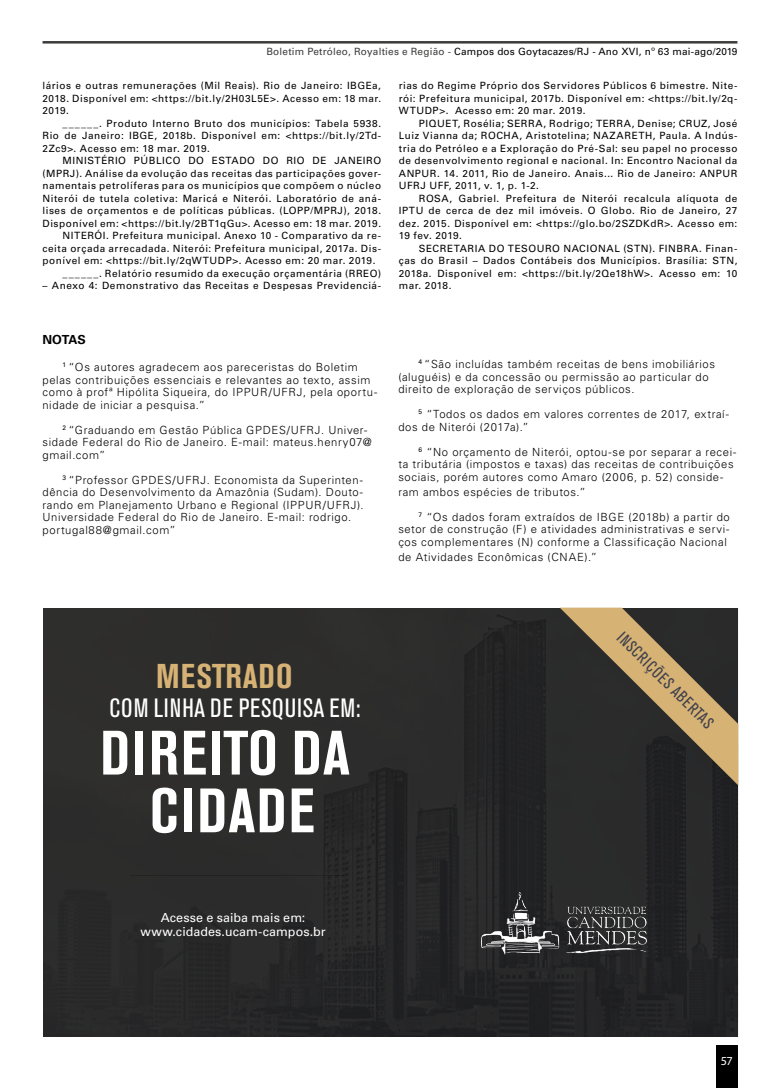
<style>
.page{position:relative;width:780px;height:1088px;background:#fff}
.page>*{position:absolute;margin:0;border:0;box-sizing:border-box;transform-origin:0 0}
.t1{font:700 condensed 62px/57.8px "Akzidenz Grotesk Pro";letter-spacing:.035em;color:#fff;text-align:center}
.t2{font:700 condensed 34.12px "Akzidenz Grotesk Pro";letter-spacing:.03em;color:#d7b275}
.t3{font:condensed 26.25px "Akzidenz Grotesk Pro";letter-spacing:.02em;color:#fff}
.t4{font:condensed 16.75px "Akzidenz Grotesk Pro";color:#41424b}
.t5{font:12.5px/13.8px "Univers LT Std";letter-spacing:.005em;color:#fff;text-align:center}
.t6{font:700 12.5px "Univers LT Std";letter-spacing:-.015em;color:#000}
.t7{font:12.25px "Myriad Pro";color:#fff}
.t8{font:300 11.25px/12.5px "Univers LT Std";letter-spacing:.055em;color:#000}
.t9{font:10px/12.5px "Univers LT Std";letter-spacing:.05em;color:#000;text-align:justify}
.t10{font:10px "Univers LT Std";letter-spacing:.02em;color:#000}
.s1{color:#3c3c3b}
</style>
<div class="page">
<hr style="left:43px;top:41px;width:694px;height:3px;background:#3c3c3b">
<div style="left:716px;top:1045px;width:21px;height:43px;background:#000"></div>
<img style="left:43px;top:608px;width:695px;height:428px">
<hr style="left:130px;top:875px;width:213px;height:1px;background:#000">
<img style="left:482px;top:893px;width:164px;height:61px">
<svg style="left:559px;top:607px;width:179px;height:178px;background:#5b5140"></svg>
<p class="t10" style="left:266px;top:46px;width:472px"><span class="s1">Boletim Petróleo, Royalties e Região -</span> Campos dos Goytacazes/RJ - Ano XVI, nº 63 mai-ago/2019</p>
<p class="t9" style="left:43px;top:79px;width:340px">lários e outras remunerações (Mil Reais). Rio de Janeiro: IBGEa, 2018. Disponível em: &lt;https://bit.ly/2H03L5E&gt;. Acesso em: 18 mar.<br>2019.</p>
<p class="t9" style="left:43px;top:117px;width:340px;text-indent:20px">______. Produto Interno Bruto dos municípios: Tabela 5938.<br>Rio de Janeiro: IBGE, 2018b. Disponível em: &lt;https://bit.ly/2Td-2Zc9&gt;. Acesso em: 18 mar. 2019.</p>
<p class="t9" style="left:63px;top:154px;width:320px">MINISTÉRIO PÚBLICO DO ESTADO DO RIO DE JANEIRO</p>
<p class="t9" style="left:43px;top:167px;width:340px">(MPRJ). Análise da evolução das receitas das participações gover-</p>
<p class="t9" style="left:43px;top:179px;width:340px">namentais petrolíferas para os municípios que compõem o núcleo</p>
<p class="t9" style="left:43px;top:192px;width:340px">Niterói de tutela coletiva: Maricá e Niterói. Laboratório de aná-</p>
<p class="t9" style="left:43px;top:204px;width:340px">lises de orçamentos e de políticas públicas. (LOPP/MPRJ), 2018.</p>
<p class="t9" style="left:43px;top:217px;width:340px">Disponível em: &lt;https://bit.ly/2BT1qGu&gt;. Acesso em: 18 mar. 2019.</p>
<p class="t9" style="left:63px;top:229px;width:320px">NITERÓI. Prefeitura municipal. Anexo 10 - Comparativo da re-</p>
<p class="t9" style="left:43px;top:242px;width:340px">ceita orçada arrecadada. Niterói: Prefeitura municipal, 2017a. Dis-</p>
<p class="t9" style="left:43px;top:254px;width:334px">ponível em: &lt;https://bit.ly/2qWTUDP&gt;. Acesso em: 20 mar. 2019.</p>
<p class="t9" style="left:63px;top:267px;width:320px">______. Relatório resumido da execução orçamentária (RREO)</p>
<p class="t9" style="left:43px;top:279px;width:340px">– Anexo 4: Demonstrativo das Receitas e Despesas Previdenciá-</p>
<p class="t6" style="left:43px;top:333px;width:45px">NOTAS</p>
<p class="t8" style="left:43px;top:361px;width:336px;text-indent:20px"><sup>1</sup> “Os autores agradecem aos pareceristas do Boletim pelas contribuições essenciais e relevantes ao texto, assim como à profª Hipólita Siqueira, do IPPUR/UFRJ, pela oportu&shy;nidade de iniciar a pesquisa.”</p>
<p class="t8" style="left:43px;top:423px;width:331px;text-indent:20px"><sup>2</sup> “Graduando em Gestão Pública GPDES/UFRJ. Univer&shy;sidade Federal do Rio de Janeiro. E-mail: mateus.henry07@ gmail.com”</p>
<p class="t8" style="left:43px;top:473px;width:323px;text-indent:20px"><sup>3</sup> “Professor GPDES/UFRJ. Economista da Superinten&shy;dência do Desenvolvimento da Amazônia (Sudam). Douto&shy;rando em Planejamento Urbano e Regional (IPPUR/UFRJ).<br>Universidade Federal do Rio de Janeiro. E-mail: rodrigo. portugal88@gmail.com”</p>
<p class="t9" style="left:399px;top:79px;width:340px">rias do Regime Próprio dos Servidores Públicos 6 bimestre. Nite&shy;rói: Prefeitura municipal, 2017b. Disponível em: &lt;https://bit.ly/2q-WTUDP&gt;. Acesso em: 20 mar. 2019.</p>
<p class="t9" style="left:399px;top:117px;width:340px;text-indent:20px">PIQUET, Rosélia; SERRA, Rodrigo; TERRA, Denise; CRUZ, José Luiz Vianna da; ROCHA, Aristotelina; NAZARETH, Paula. A Indús&shy;tria do Petróleo e a Exploração do Pré-Sal: seu papel no processo de desenvolvimento regional e nacional. In: Encontro Nacional da ANPUR. 14. 2011, Rio de Janeiro. Anais... Rio de Janeiro: ANPUR UFRJ UFF, 2011, v. 1, p. 1-2.</p>
<p class="t9" style="left:399px;top:192px;width:340px;text-indent:20px">ROSA, Gabriel. Prefeitura de Niterói recalcula alíquota de IPTU de cerca de dez mil imóveis. O Globo. Rio de Janeiro, 27 dez. 2015. Disponível em: &lt;https://glo.bo/2SZDKdR&gt;. Acesso em:<br>19 fev. 2019.</p>
<p class="t9" style="left:399px;top:242px;width:340px;text-indent:20px">SECRETARIA DO TESOURO NACIONAL (STN). FINBRA. Finan&shy;ças do Brasil – Dados Contábeis dos Municípios. Brasília: STN, 2018a. Disponível em: &lt;https://bit.ly/2Qe18hW&gt;. Acesso em: 10 mar. 2018.</p>
<p class="t8" style="left:398px;top:358px;width:318px;text-indent:20px"><sup>4</sup> “São incluídas também receitas de bens imobiliários (aluguéis) e da concessão ou permissão ao particular do direito de exploração de serviços públicos.</p>
<p class="t8" style="left:398px;top:408px;width:332px;text-indent:20px"><sup>5</sup> “Todos os dados em valores correntes de 2017, extraí&shy;dos de Niterói (2017a).”</p>
<p class="t8" style="left:398px;top:445px;width:339px;text-indent:20px"><sup>6</sup> “No orçamento de Niterói, optou-se por separar a recei&shy;ta tributária (impostos e taxas) das receitas de contribuições sociais, porém autores como Amaro (2006, p. 52) conside-</p>
<p class="t8" style="left:398px;top:485px;width:189px">ram ambos espécies de tributos.”</p>
<p class="t8" style="left:398px;top:510px;width:333px;text-align:justify;text-indent:20px"><sup>7</sup> “Os dados foram extraídos de IBGE (2018b) a partir do setor de construção (F) e atividades administrativas e servi&shy;ços complementares (N) conforme a Classificação Nacional</p>
<p class="t8" style="left:398px;top:550px;width:200px">de Atividades Econômicas (CNAE).”</p>
<h2 class="t2" style="left:156px;top:653px;width:138px">MESTRADO</h2>
<h3 class="t3" style="left:110px;top:691px;width:252px">COM LINHA DE PESQUISA EM:</h3>
<h1 class="t1" style="left:100px;top:723px;width:251px">DIREITO DA<br>CIDADE</h1>
<h3 class="t4" style="left:627px;top:627px;width:130px;rotate:45deg">INSCRIÇÕES ABERTAS</h3>
<p class="t5" style="left:140px;top:911px;width:187px">Acesse e saiba mais em: www.cidades.ucam-campos.br</p>
<p class="t7" style="left:720px;top:1053px;width:13px">57</p>
</div>
